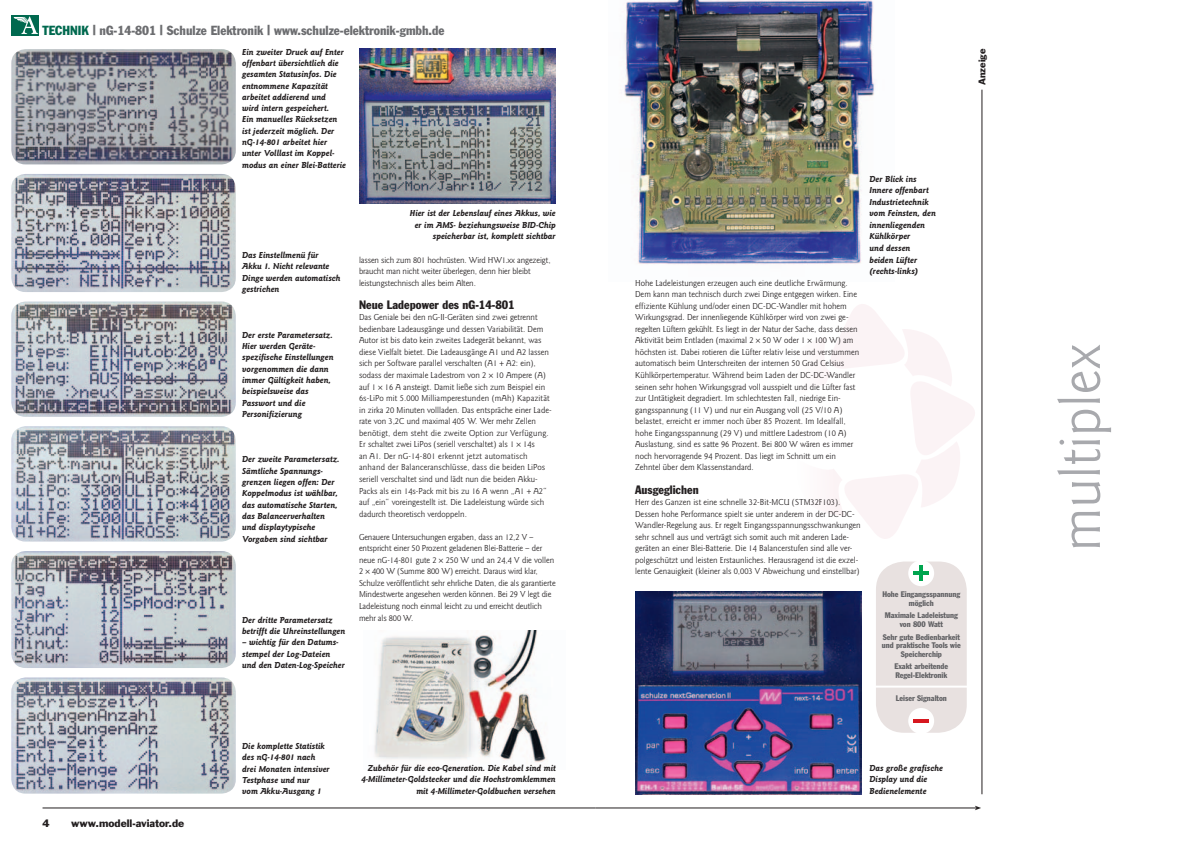
<style>
.page{position:relative;width:1191px;height:842px;background:#fff}
.page>*{position:absolute;margin:0;border:0;box-sizing:border-box;transform-origin:0 0}
.Copy{font:59.8px "Goudy Sans";color:#a8a9ad}
.t1{font:condensed 13px "Franklin Gothic Std";color:#6c6d70}
.Zwischenheadline{font:condensed 12px "Franklin Gothic Std";color:#231f20}
.t2{font:10px "Franklin Gothic Std";color:#231f20}
.Copy-2{font:9px/11.5px "Goudy Sans";color:#231f20}
.Bildunterschrift{font:italic 700 9px/11.3px "Goudy Sans";color:#231f20}
.t3{font:9px "Franklin Gothic Std";color:#231f20}
.t4{font:condensed 8px/8.5px "Franklin Gothic Std";letter-spacing:-.005em;color:#636366;text-align:center}
.s1{color:#00694f}
.s2{font-family:"Helvetica Neue LT Std";font-weight:900;font-size:14px}
</style>
<div class="page">
<svg style="left:826px;top:293px;width:157px;height:257px"></svg>
<img style="left:374px;top:630px;width:172px;height:137px">
<hr style="left:43px;top:808px;width:552px;height:1px;background:#231f20">
<hr style="left:595px;top:808px;width:381px;height:1px;background:#231f20">
<svg style="left:974px;top:806px;width:7px;height:4px"></svg>
<img style="left:11px;top:16px;width:27px;height:19px">
<div style="left:876px;top:561px;width:90px;height:172px;background:#e8e1e0;border-radius:28px"></div>
<hr style="left:874px;top:686px;width:93px;height:2px;background:#fff">
<div style="left:908px;top:560px;width:26px;height:26px;background:#fff;border-radius:50%"></div>
<hr style="left:913px;top:571px;width:16px;height:4px;background:#00a54f">
<hr style="left:919px;top:565px;width:4px;height:16px;background:#00a54f">
<div style="left:908px;top:708px;width:26px;height:26px;background:#fff;border-radius:50%"></div>
<hr style="left:913px;top:719px;width:16px;height:4px;background:#d7171f">
<img style="left:624px;top:0;width:251px;height:264px">
<img style="left:359px;top:48px;width:197px;height:155px">
<img style="left:11px;top:174px;width:225px;height:118px">
<img style="left:11px;top:426px;width:225px;height:116px">
<img style="left:11px;top:49px;width:225px;height:115px">
<img style="left:11px;top:302px;width:225px;height:115px">
<img style="left:11px;top:551px;width:225px;height:117px">
<img style="left:11px;top:677px;width:225px;height:117px">
<hr style="left:981px;top:90px;width:1px;height:704px;background:#231f20">
<img style="left:635px;top:591px;width:226px;height:203px">
<p class="t1" style="left:43px;top:23px;width:403px"><span class="s1">TECHNIK</span> <span class="s2">|</span> nG-14-801 <span class="s2">|</span> Schulze Elektronik <span class="s2">|</span> www.schulze-elektronik-gmbh.de</p>
<p class="t2" style="left:43px;top:817px;width:9px">4</p>
<p class="t2" style="left:71px;top:817px;width:115px">www.modell-aviator.de</p>
<p class="Bildunterschrift" style="left:242px;top:46px;width:103px">Ein zweiter Druck auf Enter offenbart übersichtlich die gesamten Statusinfos. Die entnommene Kapazität arbeitet addierend und</p>
<p class="Bildunterschrift" style="left:242px;top:103px;width:89px">wird intern gespeichert.</p>
<p class="Bildunterschrift" style="left:242px;top:114px;width:105px">Ein manuelles Rücksetzen ist jederzeit möglich. Der nG-14-801 arbeitet hier unter Volllast im Koppel&shy;modus an einer Blei-Batterie</p>
<p class="Bildunterschrift" style="left:242px;top:250px;width:78px">Das Einstellmenü für</p>
<p class="Bildunterschrift" style="left:242px;top:261px;width:100px">Akku 1. Nicht relevante<br>Dinge werden automatisch gestrichen</p>
<p class="Bildunterschrift" style="left:242px;top:329px;width:93px">Der erste Parametersatz.<br>Hier werden Geräte&shy;spezifische Einstellungen vorgenommen die dann immer Gültigkeit haben, beispielsweise das<br>Passwort und die<br>Personifizierung</p>
<p class="Bildunterschrift" style="left:242px;top:454px;width:99px">Der zweite Parametersatz.<br>Sämtliche Spannungs&shy;grenzen liegen offen: Der<br>Koppelmodus ist wählbar, das automatische Starten, das Balancerverhalten und displaytypische<br>Vorgaben sind sichtbar</p>
<p class="Bildunterschrift" style="left:242px;top:614px;width:105px">Der dritte Parametersatz betrifft die Uhreinstellungen</p>
<p class="Bildunterschrift" style="left:242px;top:637px;width:97px">– wichtig für den Datums&shy;stempel der Log-Dateien</p>
<p class="Bildunterschrift" style="left:242px;top:659px;width:104px">und den Daten-Log-Speicher</p>
<p class="Bildunterschrift" style="left:410px;top:208px;width:147px;text-align:right">Hier ist der Lebenslauf eines Akkus, wie er im AMS- beziehungsweise BID-Chip speicherbar ist, komplett sichtbar</p>
<p class="Copy-2" style="left:359px;top:254px;width:193px">lassen sich zum 801 hochrüsten. Wird HW1.xx angezeigt, braucht man nicht weiter überlegen, denn hier bleibt leistungstechnisch alles beim Alten.</p>
<p class="Zwischenheadline" style="left:359px;top:297px;width:157px">Neue Ladepower des nG-14-801</p>
<p class="Copy-2" style="left:359px;top:312px;width:193px">Das Geniale bei den nG-II-Geräten sind zwei getrennt bedienbare Ladeausgänge und dessen Variabilität. Dem Autor ist bis dato kein zweites Ladegerät bekannt, was diese Vielfalt bietet. Die Ladeausgänge A1 und A2 lassen sich per Software parallel verschalten (A1 + A2: ein), sodass der maximale Ladestrom von 2 × 10 Ampere (A) auf 1 × 16 A ansteigt. Damit ließe sich zum Beispiel ein 6s-LiPo mit 5.000 Milliamperestunden (mAh) Kapazität in zirka 20 Minuten vollladen. Das entspräche einer Lade&shy;rate von 3,2C und maximal 405 W. Wer mehr Zellen benötigt, dem steht die zweite Option zur Verfügung.<br>Er schaltet zwei LiPos (seriell verschaltet) als 1 × 14s</p>
<p class="Copy-2" style="left:359px;top:450px;width:189px">an A1. Der nG-14-801 erkennt jetzt automatisch anhand der Balanceranschlüsse, dass die beiden LiPos seriell verschaltet sind und lädt nun die beiden Akku-Packs als ein 14s-Pack mit bis zu 16 A wenn „A1 + A2“ auf „ein“ voreingestellt ist. Die Ladeleistung würde sich dadurch theoretisch verdoppeln.</p>
<p class="Copy-2" style="left:359px;top:531px;width:198px">Genauere Untersuchungen ergaben, dass an 12,2 V – entspricht einer 50 Prozent geladenen Blei-Batterie – der neue nG-14-801 gute 2 × 250 W und an 24,4 V die vollen 2 × 400 W (Summe 800 W) erreicht. Daraus wird klar, Schulze veröffentlicht sehr ehrliche Daten, die als garantierte Mindestwerte angesehen werden können. Bei 29 V legt die Ladeleistung noch einmal leicht zu und erreicht deutlich mehr als 800 W.</p>
<p class="Bildunterschrift" style="left:242px;top:740px;width:84px">Die komplette Statistik des nG-14-801 nach</p>
<p class="Bildunterschrift" style="left:242px;top:763px;width:89px">drei Monaten intensiver<br>Testphase und nur</p>
<p class="Bildunterschrift" style="left:242px;top:786px;width:81px">vom Akku-Ausgang 1</p>
<p class="Bildunterschrift" style="left:361px;top:762px;width:196px;text-align:right">Zubehör für die eco-Generation. Die Kabel sind mit<br>4-Millimeter-Goldstecker und die Hochstromklemmen mit 4-Millimeter-Goldbuchen versehen</p>
<p class="t3" style="left:976px;top:85px;width:38px;rotate:-90deg">Anzeige</p>
<p class="Copy-2" style="left:635px;top:277px;width:226px">Hohe Ladeleistungen erzeugen auch eine deutliche Erwärmung.<br>Dem kann man technisch durch zwei Dinge entgegen wirken. Eine effiziente Kühlung und/oder einen DC-DC-Wandler mit hohem Wirkungsgrad. Der innenliegende Kühlkörper wird von zwei ge-- regelten Lüftern gekühlt. Es liegt in der Natur der Sache, dass dessen Aktivität beim Entladen (maximal 2 × 50 W oder 1 × 100 W) am höchsten ist. Dabei rotieren die Lüfter relativ leise und verstummen automatisch beim Unterschreiten der internen 50 Grad Celsius Kühlkörpertemperatur. Während beim Laden der DC-DC-Wandler seinen sehr hohen Wirkungsgrad voll ausspielt und die Lüfter fast zur Untätigkeit degradiert. Im schlechtesten Fall, niedrige Ein&shy;gangsspannung (11 V) und nur ein Ausgang voll (25 V/10 A) belastet, erreicht er immer noch über 85 Prozent. Im Idealfall, hohe Eingangsspannung (29 V) und mittlere Ladestrom (10 A)<br>Auslastung, sind es satte 96 Prozent. Bei 800 W wären es immer noch hervorragende 94 Prozent. Das liegt im Schnitt um ein Zehntel über dem Klassenstandard.</p>
<p class="Zwischenheadline" style="left:635px;top:482px;width:65px">Ausgeglichen</p>
<p class="Copy-2" style="left:635px;top:496px;width:227px">Herr des Ganzen ist eine schnelle 32-Bit-MCU (STM32F103).<br>Dessen hohe Performance spielt sie unter anderem in der DC-DC-Wandler-Regelung aus. Er regelt Eingangsspannungsschwankungen sehr schnell aus und verträgt sich somit auch mit anderen Lade&shy;geräten an einer Blei-Batterie. Die 14 Balancerstufen sind alle ver&shy;polgeschützt und leisten Erstaunliches. Herausragend ist die exzel&shy;lente Genauigkeit (kleiner als 0,003 V Abweichung und einstellbar)</p>
<p class="Bildunterschrift" style="left:869px;top:173px;width:68px">Der Blick ins<br>Innere offenbart<br>Industrietechnik vom Feinsten, den innenliegenden<br>Kühlkörper</p>
<p class="Bildunterschrift" style="left:869px;top:242px;width:42px">und dessen</p>
<p class="Bildunterschrift" style="left:869px;top:254px;width:50px">beiden Lüfter (rechts-links)</p>
<p class="t4" style="left:882px;top:590px;width:79px">Hohe Eingangsspannung möglich</p>
<p class="t4" style="left:884px;top:611px;width:75px">Maximale Ladeleistung von 800 Watt</p>
<p class="t4" style="left:882px;top:632px;width:80px">Sehr gute Bedienbarkeit und praktische Tools wie<br>Speicherchip</p>
<p class="t4" style="left:894px;top:662px;width:55px;text-align:left">Exakt arbeitende<br>Regel-Elektronik</p>
<p class="t4" style="left:895px;top:694px;width:53px">Leiser Signalton</p>
<p class="Bildunterschrift" style="left:869px;top:762px;width:75px">Das große grafische<br>Display und die<br>Bedienelemente</p>
<p class="Copy" style="left:1046px;top:551px;width:209px;rotate:-90deg">multiplex</p>
</div>
